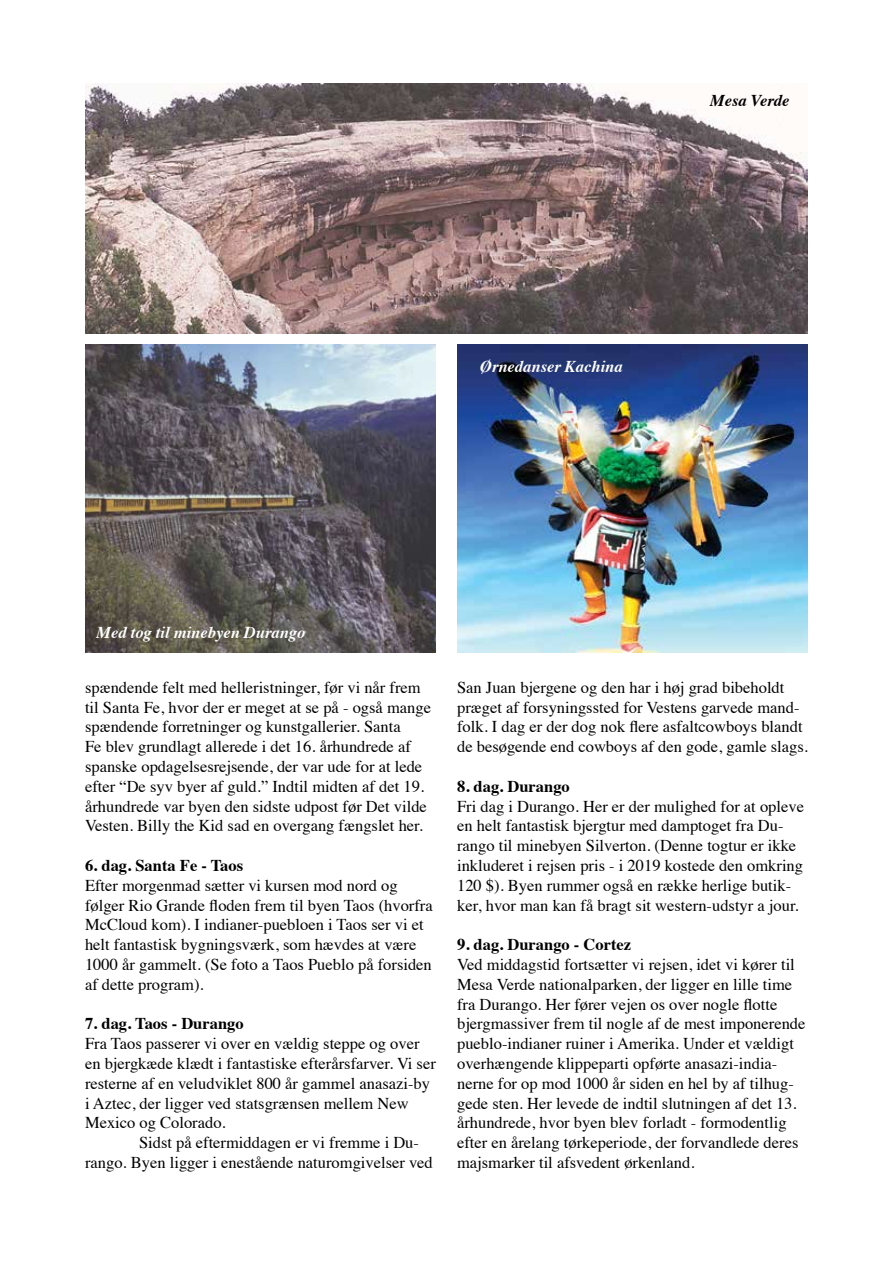
<style>
.page{position:relative;width:893px;height:1263px;background:#fff}
.page>*{position:absolute;margin:0;border:0;box-sizing:border-box;transform-origin:0 0}
.t1{font:16.5px/19.8px "Times";color:#000}
.t2{font:700 16.5px "Times";color:#000}
.t3{font:italic 700 16.5px "Times";color:#fff}
.t4{font:italic 700 16.5px "Times";color:#000}
</style>
<div class="page">
<img style="left:85px;top:84px;width:723px;height:249px">
<img style="left:85px;top:344px;width:351px;height:309px">
<img style="left:457px;top:344px;width:351px;height:309px">
<p class="t4" style="left:710px;top:85px;width:81px">Mesa Verde</p>
<p class="t3" style="left:480px;top:351px;width:144px">Ørnedanser Kachina</p>
<p class="t3" style="left:96px;top:617px;width:211px">Med tog til minebyen Durango</p>
<p class="t1" style="left:85px;top:676px;width:347px">spændende felt med helleristninger, før vi når frem til Santa Fe, hvor der er meget at se på - også mange spændende forretninger og kunstgallerier. Santa<br>Fe blev grundlagt allerede i det 16. århundrede af spanske opdagelsesrejsende, der var ude for at lede efter “De syv byer af guld.” Indtil midten af det 19. århundrede var byen den sidste udpost før Det vilde Vesten. Billy the Kid sad en overgang fængslet her.</p>
<p class="t2" style="left:85px;top:850px;width:160px">6. dag. Santa Fe - Taos</p>
<p class="t1" style="left:85px;top:874px;width:349px">Efter morgenmad sætter vi kursen mod nord og følger Rio Grande floden frem til byen Taos (hvorfra McCloud kom). I indianer-puebloen i Taos ser vi et helt fantastisk bygningsværk, som hævdes at være 1000 år gammelt. (Se foto a Taos Pueblo på forsiden af dette program).</p>
<p class="t2" style="left:85px;top:1008px;width:160px">7. dag. Taos - Durango</p>
<p class="t1" style="left:85px;top:1032px;width:352px">Fra Taos passerer vi over en vældig steppe og over en bjergkæde klædt i fantastiske efterårsfarver. Vi ser resterne af en veludviklet 800 år gammel anasazi-by i Aztec, der ligger ved statsgrænsen mellem New Mexico og Colorado.</p>
<p class="t1" style="left:85px;top:1131px;width:349px;text-indent:54px">Sidst på eftermiddagen er vi fremme i Du&shy;rango. Byen ligger i enestående naturomgivelser ved</p>
<p class="t1" style="left:457px;top:676px;width:352px">San Juan bjergene og den har i høj grad bibeholdt præget af forsyningssted for Vestens garvede mand&shy;folk. I dag er der dog nok flere asfaltcowboys blandt de besøgende end cowboys af den gode, gamle slags.</p>
<p class="t2" style="left:457px;top:770px;width:114px">8. dag. Durango</p>
<p class="t1" style="left:457px;top:795px;width:348px">Fri dag i Durango. Her er der mulighed for at opleve en helt fantastisk bjergtur med damptoget fra Du&shy;rango til minebyen Silverton. (Denne togtur er ikke inkluderet i rejsen pris - i 2019 kostede den omkring 120 $). Byen rummer også en række herlige butik&shy;ker, hvor man kan få bragt sit western-udstyr a jour.</p>
<p class="t2" style="left:457px;top:929px;width:176px">9. dag. Durango - Cortez</p>
<p class="t1" style="left:457px;top:953px;width:350px">Ved middagstid fortsætter vi rejsen, idet vi kører til Mesa Verde nationalparken, der ligger en lille time fra Durango. Her fører vejen os over nogle flotte bjergmassiver frem til nogle af de mest imponerende pueblo-indianer ruiner i Amerika. Under et vældigt overhængende klippeparti opførte anasazi-india&shy;nerne for op mod 1000 år siden en hel by af tilhug&shy;gede sten. Her levede de indtil slutningen af det 13. århundrede, hvor byen blev forladt - formodentlig efter en årelang tørkeperiode, der forvandlede deres majsmarker til afsvedent ørkenland.</p>
</div>
